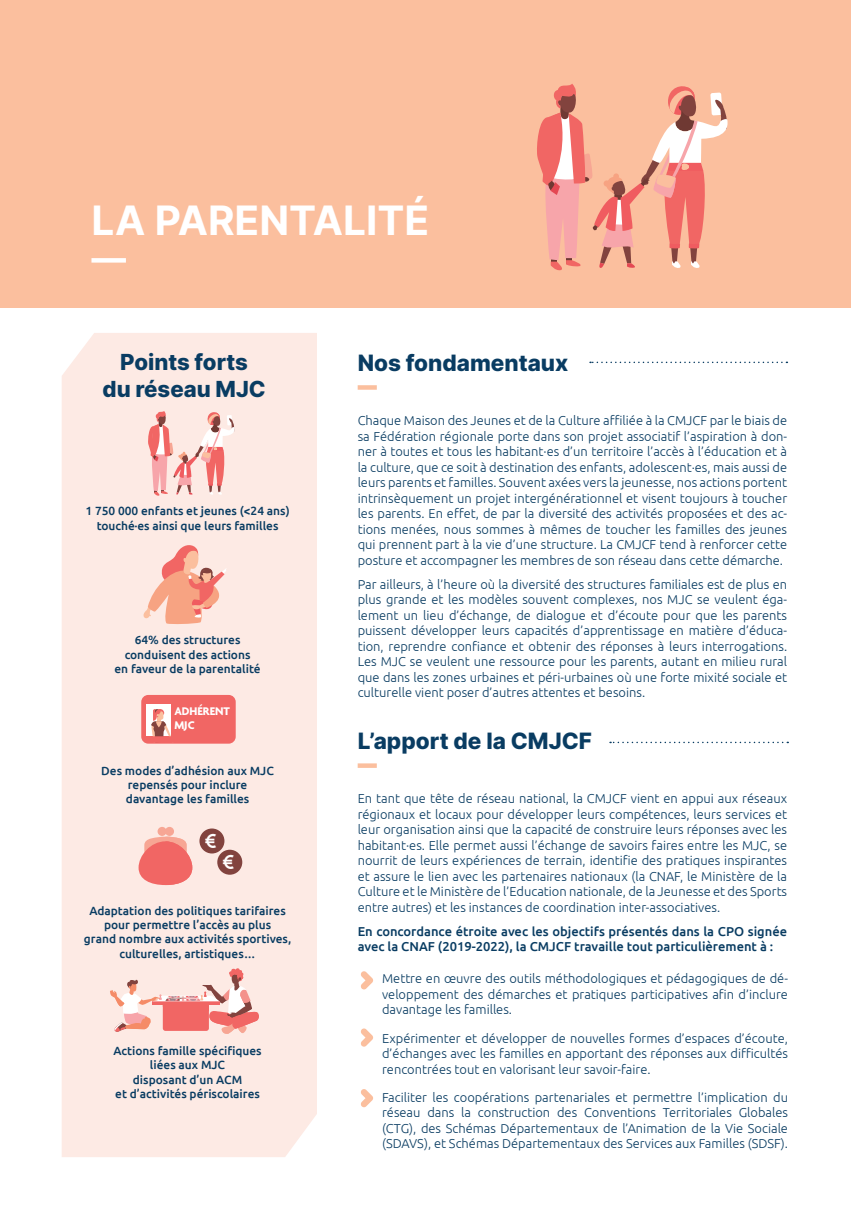
<style>
.page{position:relative;width:851px;height:1221px;background:#fff}
.page>*{position:absolute;margin:0;border:0;box-sizing:border-box;transform-origin:0 0}
.t1{font:700 40.5px "Inter";color:#fff}
.t2{font:800 22.5px "Inter";color:#093c62}
.t3{font:800 22.2px/26.5px "Inter";color:#093c62;text-align:center}
.t4{font:19.05px "ADAM.CGPRO";color:#fff}
.t5{font:300 12.9px/15.5px "Ubuntu";color:#093c62;text-align:justify}
.t6{font:500 12.9px/15.5px "Ubuntu";color:#093c62}
.t7{font:700 12px/13.8px "Agenda";color:#fff}
.t8{font:500 11.85px/14.2px "Ubuntu";color:#093c62;text-align:center}
</style>
<div class="page">
<div style="left:0;top:0;width:850px;height:307px;background:#fbbf9e"></div>
<div style="left:62px;top:333px;width:255px;height:824px;background:#fdeae4"></div>
<div style="left:357px;top:385px;width:20px;height:5px;background:#fbbf9e"></div>
<svg style="left:357px;top:763px;width:20px;height:4px"></svg>
<svg style="left:361px;top:971px;width:12px;height:18px"></svg>
<svg style="left:361px;top:1028px;width:12px;height:18px"></svg>
<svg style="left:361px;top:1089px;width:12px;height:18px"></svg>
<svg style="left:610px;top:741px;width:178px;height:2px"></svg>
<svg style="left:590px;top:361px;width:197px;height:2px"></svg>
<hr style="left:91px;top:258px;width:35px;height:4px;background:#fff">
<svg style="left:140px;top:543px;width:88px;height:81px;background:#f8c0b1"></svg>
<div style="left:141px;top:695px;width:95px;height:48px;background:#f16664;border-radius:7px"></div>
<div style="left:147px;top:704px;width:24px;height:32px;background:#fff"></div>
<svg style="left:151px;top:709px;width:20px;height:28px"></svg>
<svg style="left:138px;top:836px;width:54px;height:49px;background:#f38681"></svg>
<div style="left:165px;top:826px;width:9px;height:9px;background:#f7a694;border-radius:50%"></div>
<div style="left:157px;top:826px;width:9px;height:9px;background:#f7a694;border-radius:50%"></div>
<div style="left:199px;top:828px;width:25px;height:25px;background:#82433e;border-radius:50%"></div>
<div style="left:217px;top:849px;width:25px;height:25px;background:#82433e;border-radius:50%"></div>
<svg style="left:537px;top:84px;width:191px;height:187px"></svg>
<svg style="left:241px;top:1042px;width:6px;height:7px"></svg>
<svg style="left:110px;top:967px;width:149px;height:67px;background:#f4c0ba"></svg>
<svg style="left:148px;top:410px;width:87px;height:86px;background:#f4c5c0"></svg>
<p class="t1" style="left:91px;top:191px;width:339px">LA PARENTALITÉ</p>
<p class="t3" style="left:102px;top:348px;width:165px">Points forts<br>du réseau MJC</p>
<p class="t8" style="left:85px;top:503px;width:206px;line-height:14.9px">1 750 000 enfants et jeunes (&lt;24 ans) touché∙es ainsi que leurs familles</p>
<p class="t8" style="left:114px;top:632px;width:148px">64% des structures conduisent des actions<br>en faveur de la parentalité</p>
<p class="t7" style="left:174px;top:705px;width:57px">ADHÉRENT<br>MJC</p>
<p class="t8" style="left:101px;top:763px;width:174px">Des modes d’adhésion aux MJC repensés pour inclure davantage les familles</p>
<p class="t4" style="left:205px;top:829px;width:14px">€</p>
<p class="t4" style="left:222px;top:850px;width:14px">€</p>
<p class="t8" style="left:84px;top:902px;width:209px">Adaptation des politiques tarifaires pour permettre l’accès au plus<br>grand nombre aux activités sportives, culturelles, artistiques…</p>
<p class="t8" style="left:113px;top:1043px;width:150px">Actions famille spécifiques liées aux MJC<br>disposant d’un ACM<br>et d’activités périscolaires</p>
<p class="t2" style="left:357px;top:346px;width:212px">Nos fondamentaux</p>
<p class="t5" style="left:357px;top:412px;width:431px">Chaque Maison des Jeunes et de la Culture affiliée à la CMJCF par le biais de sa Fédération régionale porte dans son projet associatif l’aspiration à don&shy;ner à toutes et tous les habitant∙es d’un territoire l’accès à l’éducation et à la culture, que ce soit à destination des enfants, adolescent.es, mais aussi de leurs parents et familles. Souvent axées vers la jeunesse, nos actions portent intrinsèquement un projet intergénérationnel et visent toujours à toucher les parents. En effet, de par la diversité des activités proposées et des ac&shy;tions menées, nous sommes à mêmes de toucher les familles des jeunes qui prennent part à la vie d’une structure. La CMJCF tend à renforcer cette posture et accompagner les membres de son réseau dans cette démarche.</p>
<p class="t5" style="left:357px;top:576px;width:431px">Par ailleurs, à l’heure où la diversité des structures familiales est de plus en plus grande et les modèles souvent complexes, nos MJC se veulent éga&shy;lement un lieu d’échange, de dialogue et d’écoute pour que les parents puissent développer leurs capacités d’apprentissage en matière d’éduca&shy;tion, reprendre confiance et obtenir des réponses à leurs interrogations.<br>Les MJC se veulent une ressource pour les parents, autant en milieu rural que dans les zones urbaines et péri-urbaines où une forte mixité sociale et culturelle vient poser d’autres attentes et besoins.</p>
<p class="t2" style="left:357px;top:724px;width:236px">L’apport de la CMJCF</p>
<p class="t5" style="left:357px;top:790px;width:431px">En tant que tête de réseau national, la CMJCF vient en appui aux réseaux régionaux et locaux pour développer leurs compétences, leurs services et leur organisation ainsi que la capacité de construire leurs réponses avec les habitant∙es. Elle permet aussi l’échange de savoirs faires entre les MJC, se nourrit de leurs expériences de terrain, identifie des pratiques inspirantes et assure le lien avec les partenaires nationaux (la CNAF, le Ministère de la Culture et le Ministère de l’Education nationale, de la Jeunesse et des Sports entre autres) et les instances de coordination inter-associatives.</p>
<p class="t6" style="left:357px;top:923px;width:431px">En concordance étroite avec les objectifs présentés dans la CPO signée avec la CNAF (2019-2022), la CMJCF travaille tout particulièrement à :</p>
<p class="t5" style="left:382px;top:970px;width:407px">Mettre en œuvre des outils méthodologiques et pédagogiques de dé&shy;veloppement des démarches et pratiques participatives afin d’inclure davantage les familles.</p>
<p class="t5" style="left:382px;top:1029px;width:407px">Expérimenter et développer de nouvelles formes d’espaces d’écoute, d’échanges avec les familles en apportant des réponses aux difficultés rencontrées tout en valorisant leur savoir-faire.</p>
<p class="t5" style="left:382px;top:1089px;width:407px">Faciliter les coopérations partenariales et permettre l’implication du réseau dans la construction des Conventions Territoriales Globales (CTG), des Schémas Départementaux de l’Animation de la Vie Sociale (SDAVS), et Schémas Départementaux des Services aux Familles (SDSF).</p>
</div>
